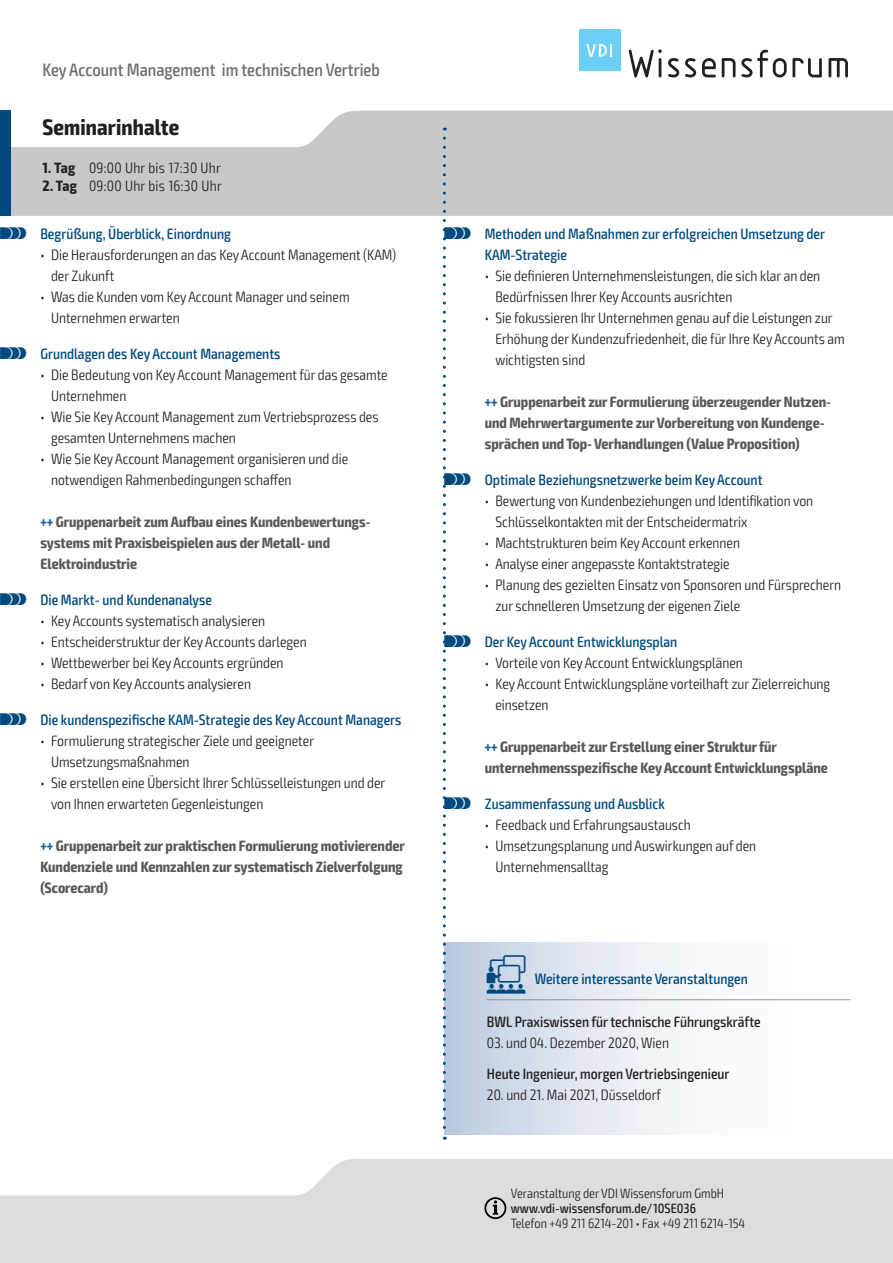
<style>
.page{position:relative;width:893px;height:1263px;background:#fff}
.page>*{position:absolute;margin:0;border:0;box-sizing:border-box;transform-origin:0 0}
.t1{font:700 condensed 22.5px "Exo 2";letter-spacing:.005em;color:#231f20}
.t2{font:500 condensed 18px "Exo 2";color:#6c6d70}
.t3{font:300 condensed 15px/21px "Exo 2";color:#231f20}
.t4{font:700 condensed 15px/21px "Exo 2";color:#57585a}
.t5{font:500 condensed 15px/21px "Exo 2";color:#004a7f}
.t6{font:500 condensed 15px "Exo 2";color:#231f20}
.t7{font:300 condensed 15px "Exo 2";letter-spacing:.02em;color:#231f20}
.t8{font:300 condensed 13.5px "Exo 2";color:#231f20}
.t9{font:500 condensed 13.5px "Exo 2";color:#231f20}
.s1{font-weight:700}
.s2{font-family:"VDI Iconset S4 A Regular";font-weight:400;font-stretch:normal}
.s3{color:#1c6194}
.s4{font-family:"VDI Iconset S4 A Regular";font-weight:400;font-stretch:normal;font-size:19.5px}
</style>
<div class="page">
<svg style="left:0;top:1159px;width:893px;height:104px;background:#e0e1e3"></svg>
<svg style="left:11px;top:111px;width:882px;height:105px;background:#cdced0"></svg>
<div style="left:0;top:111px;width:11px;height:105px;background:#004a7f"></div>
<svg style="left:484px;top:1197px;width:22px;height:22px"></svg>
<svg style="left:629px;top:49px;width:33px;height:28px"></svg>
<svg style="left:668px;top:58px;width:11px;height:19px"></svg>
<svg style="left:685px;top:58px;width:11px;height:19px"></svg>
<svg style="left:702px;top:58px;width:14px;height:19px"></svg>
<svg style="left:722px;top:58px;width:13px;height:19px"></svg>
<svg style="left:741px;top:50px;width:81px;height:27px"></svg>
<svg style="left:828px;top:58px;width:20px;height:19px"></svg>
<div style="left:579px;top:30px;width:41px;height:41px;background:#6bcff6"></div>
<svg style="left:586px;top:44px;width:26px;height:13px"></svg>
<div style="left:444px;top:942px;width:406px;height:192px;background:linear-gradient(to right,#c6d1e4,#fff)"></div>
<hr style="left:487px;top:999px;width:363px;height:1px;background:#939598">
<svg style="left:443px;top:138px;width:3px;height:1002px"></svg>
<p class="t2" style="left:43px;top:59px;width:339px">Key Account Management im technischen Vertrieb</p>
<h1 class="t1" style="left:43px;top:113px;width:138px">Seminarinhalte</h1>
<p class="t7" style="left:43px;top:159px;width:180px"><span class="s1">1. Tag</span> 09:00 Uhr bis 17:30 Uhr</p>
<p class="t7" style="left:43px;top:177px;width:181px"><span class="s1">2. Tag</span> 09:00 Uhr bis 16:30 Uhr</p>
<p class="t5" style="left:0;top:223px;width:233px"><span class="s2">s</span> Begrüßung, Überblick, Einordnung</p>
<p class="t3" style="left:51px;top:244px;width:347px;text-indent:-11px">• Die Herausforderungen an das Key Account Management (KAM) der Zukunft</p>
<p class="t3" style="left:51px;top:286px;width:300px;text-indent:-11px">• Was die Kunden vom Key Account Manager und seinem<br>Unternehmen erwarten</p>
<p class="t5" style="left:0;top:343px;width:282px"><span class="s2">s</span> Grundlagen des Key Account Managements</p>
<p class="t3" style="left:51px;top:364px;width:338px;text-indent:-11px">• Die Bedeutung von Key Account Management für das gesamte<br>Unternehmen</p>
<p class="t3" style="left:51px;top:406px;width:329px;text-indent:-11px">• Wie Sie Key Account Management zum Vertriebsprozess des gesamten Unternehmens machen</p>
<p class="t3" style="left:51px;top:448px;width:299px;text-indent:-11px">• Wie Sie Key Account Management organisieren und die notwendigen Rahmenbedingungen schaffen</p>
<p class="t4" style="left:40px;top:511px;width:330px"><span class="s3">+++</span> Gruppenarbeit zum Aufbau eines Kundenbewertungs&shy;systems mit Praxisbeispielen aus der Metall- und<br>Elektroindustrie</p>
<p class="t5" style="left:0;top:589px;width:213px"><span class="s2">s</span> Die Markt- und Kundenanalyse</p>
<p class="t3" style="left:40px;top:610px;width:226px">• Key Accounts systematisch analysieren</p>
<p class="t3" style="left:40px;top:631px;width:268px">• Entscheiderstruktur der Key Accounts darlegen</p>
<p class="t3" style="left:40px;top:652px;width:245px">• Wettbewerber bei Key Accounts ergründen</p>
<p class="t3" style="left:40px;top:673px;width:212px">• Bedarf von Key Accounts analysieren</p>
<p class="t5" style="left:0;top:709px;width:403px"><span class="s2">s</span> Die kundenspezifische KAM-Strategie des Key Account Managers</p>
<p class="t3" style="left:51px;top:730px;width:265px;text-indent:-11px">• Formulierung strategischer Ziele und geeigneter<br>Umsetzungsmaßnahmen</p>
<p class="t3" style="left:51px;top:772px;width:336px;text-indent:-11px">• Sie erstellen eine Übersicht Ihrer Schlüsselleistungen und der von Ihnen erwarteten Gegenleistungen</p>
<p class="t4" style="left:40px;top:835px;width:366px"><span class="s3">+++</span> Gruppenarbeit zur praktischen Formulierung motivierender<br>Kundenziele und Kennzahlen zur systematisch Zielverfolgung (Scorecard)</p>
<p class="t5" style="left:485px;top:223px;width:342px;text-indent:-40px"><span class="s2">s</span> Methoden und Maßnahmen zur erfolgreichen Umsetzung der<br>KAM-Strategie</p>
<p class="t3" style="left:495px;top:265px;width:326px;text-indent:-11px">• Sie definieren Unternehmensleistungen, die sich klar an den<br>Bedürfnissen Ihrer Key Accounts ausrichten</p>
<p class="t3" style="left:495px;top:307px;width:351px;text-indent:-11px">• Sie fokussieren Ihr Unternehmen genau auf die Leistungen zur<br>Erhöhung der Kundenzufriedenheit, die für Ihre Key Accounts am wichtigsten sind</p>
<p class="t4" style="left:485px;top:391px;width:348px"><span class="s3">+++</span> Gruppenarbeit zur Formulierung überzeugender Nutzen&shy;und Mehrwertargumente zur Vorbereitung von Kundenge&shy;sprächen und Top- Verhandlungen (Value Proposition)</p>
<p class="t5" style="left:444px;top:469px;width:320px"><span class="s2">s</span> Optimale Beziehungsnetzwerke beim Key Account</p>
<p class="t3" style="left:495px;top:490px;width:319px;text-indent:-11px">• Bewertung von Kundenbeziehungen und Identifikation von<br>Schlüsselkontakten mit der Entscheidermatrix</p>
<p class="t3" style="left:485px;top:532px;width:257px">• Machtstrukturen beim Key Account erkennen</p>
<p class="t3" style="left:485px;top:553px;width:246px">• Analyse einer angepasste Kontaktstrategie</p>
<p class="t3" style="left:495px;top:574px;width:347px;text-indent:-11px">• Planung des gezielten Einsatz von Sponsoren und Fürsprechern zur schnelleren Umsetzung der eigenen Ziele</p>
<p class="t5" style="left:444px;top:631px;width:235px"><span class="s2">s</span> Der Key Account Entwicklungsplan</p>
<p class="t3" style="left:485px;top:652px;width:260px">• Vorteile von Key Account Entwicklungsplänen</p>
<p class="t3" style="left:495px;top:673px;width:336px;text-indent:-11px">• Key Account Entwicklungspläne vorteilhaft zur Zielerreichung einsetzen</p>
<p class="t4" style="left:485px;top:736px;width:345px"><span class="s3">+++</span> Gruppenarbeit zur Erstellung einer Struktur für unternehmensspezifische Key Account Entwicklungspläne</p>
<p class="t5" style="left:444px;top:793px;width:222px"><span class="s2">s</span> Zusammenfassung und Ausblick</p>
<p class="t3" style="left:485px;top:814px;width:208px">• Feedback und Erfahrungsaustausch</p>
<p class="t3" style="left:495px;top:835px;width:262px;text-indent:-11px">• Umsetzungsplanung und Auswirkungen auf den<br>Unternehmensalltag</p>
<p class="t5" style="left:487px;top:969px;width:263px"><span class="s4">W</span> Weitere interessante Veranstaltungen</p>
<p class="t6" style="left:487px;top:1013px;width:275px">BWL Praxiswissen für technische Führungskräfte</p>
<p class="t3" style="left:487px;top:1032px;width:184px">03. und 04. Dezember 2020, Wien</p>
<p class="t6" style="left:487px;top:1065px;width:244px">Heute Ingenieur, morgen Vertriebsingenieur</p>
<p class="t3" style="left:487px;top:1085px;width:176px">20. und 21. Mai 2021, Düsseldorf</p>
<p class="t8" style="left:511px;top:1185px;width:215px">Veranstaltung der VDI Wissensforum GmbH</p>
<p class="t9" style="left:511px;top:1200px;width:187px">www.vdi-wissensforum.de/10SE036</p>
<p class="t8" style="left:511px;top:1215px;width:236px">Telefon +49 211 6214-201 • Fax +49 211 6214-154</p>
</div>
